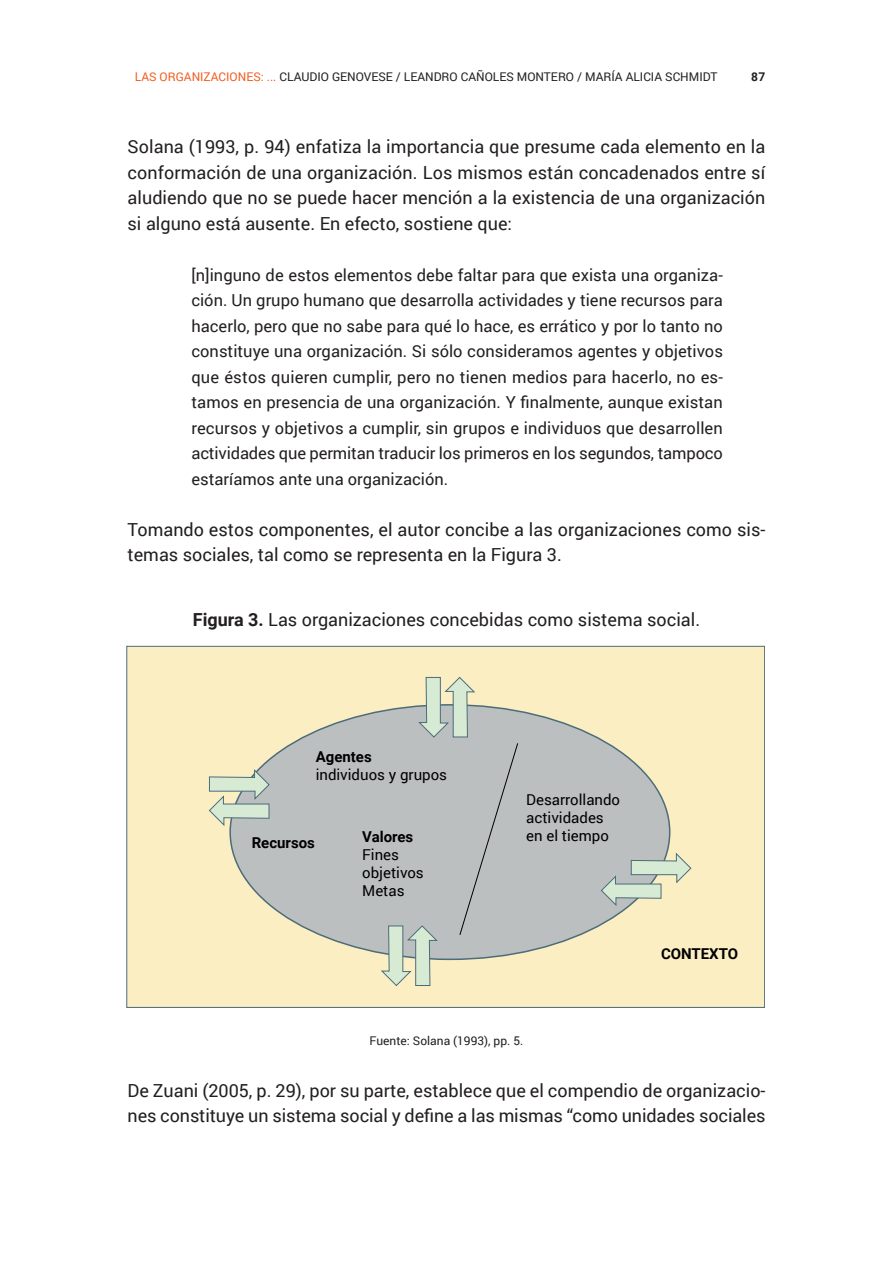
<style>
.page{position:relative;width:893px;height:1263px;background:#fff}
.page>*{position:absolute;margin:0;border:0;box-sizing:border-box;transform-origin:0 0}
.t1{font:18px/25.5px "Roboto";color:#231f20}
.t2{font:16.5px/25.5px "Roboto";color:#231f20;text-align:justify}
.t3{font:15px/18px "Roboto";color:#000001}
.t4{font:700 15px "Roboto";color:#000001}
.t5{font:12px "Roboto";color:#231f20}
.t6{font:700 12px "Roboto";color:#231f20}
.s1{color:#f25e21}
.s2{font-weight:700}
</style>
<div class="page">
<div style="left:127px;top:646px;width:638px;height:361px;background:#fbeec3"></div>
<div style="left:230px;top:705px;width:440px;height:254px;background:#bcbfc0;border-radius:50%"></div>
<svg style="left:601px;top:852px;width:91px;height:55px"></svg>
<svg style="left:208px;top:768px;width:62px;height:59px"></svg>
<svg style="left:380px;top:676px;width:139px;height:310px"></svg>
<p class="t5" style="left:135px;top:68px;width:584px"><span class="s1">LAS ORGANIZACIONES: ...</span> CLAUDIO GENOVESE / LEANDRO CAÑOLES MONTERO / MARÍA ALICIA SCHMIDT</p>
<p class="t6" style="left:751px;top:68px;width:16px">87</p>
<p class="t1" style="left:128px;top:133px;width:639px;text-align:justify">Solana (1993, p. 94) enfatiza la importancia que presume cada elemento en la conformación de una organización. Los mismos están concadenados entre sí aludiendo que no se puede hacer mención a la existencia de una organización si alguno está ausente. En efecto, sostiene que:</p>
<p class="t2" style="left:191px;top:261px;width:533px">[n]inguno de estos elementos debe faltar para que exista una organiza&shy;ción. Un grupo humano que desarrolla actividades y tiene recursos para hacerlo, pero que no sabe para qué lo hace, es errático y por lo tanto no constituye una organización. Si sólo consideramos agentes y objetivos que éstos quieren cumplir, pero no tienen medios para hacerlo, no es&shy;tamos en presencia de una organización. Y finalmente, aunque existan recursos y objetivos a cumplir, sin grupos e individuos que desarrollen actividades que permitan traducir los primeros en los segundos, tampoco estaríamos ante una organización.</p>
<p class="t1" style="left:128px;top:516px;width:639px">Tomando estos componentes, el autor concibe a las organizaciones como sis&shy;temas sociales, tal como se representa en la Figura 3.</p>
<p class="t1" style="left:193px;top:607px;width:509px"><span class="s2">Figura 3.</span> Las organizaciones concebidas como sistema social.</p>
<p class="t4" style="left:316px;top:746px;width:58px">Agentes</p>
<p class="t3" style="left:316px;top:765px;width:133px">individuos y grupos</p>
<p class="t3" style="left:526px;top:790px;width:95px">Desarrollando actividades</p>
<p class="t4" style="left:252px;top:832px;width:65px">Recursos</p>
<p class="t4" style="left:362px;top:826px;width:53px">Valores</p>
<p class="t3" style="left:526px;top:826px;width:84px">en el tiempo</p>
<p class="t3" style="left:362px;top:845px;width:63px">Fines objetivos<br>Metas</p>
<p class="t4" style="left:661px;top:943px;width:79px">CONTEXTO</p>
<p class="t5" style="left:370px;top:1032px;width:155px">Fuente: Solana (1993), pp. 5.</p>
<p class="t1" style="left:128px;top:1077px;width:639px">De Zuani (2005, p. 29), por su parte, establece que el compendio de organizacio&shy;nes constituye un sistema social y define a las mismas “como unidades sociales</p>
<p class="t4" style="left:396px;top:1106px;width:58px">ESTADO</p>
</div>
